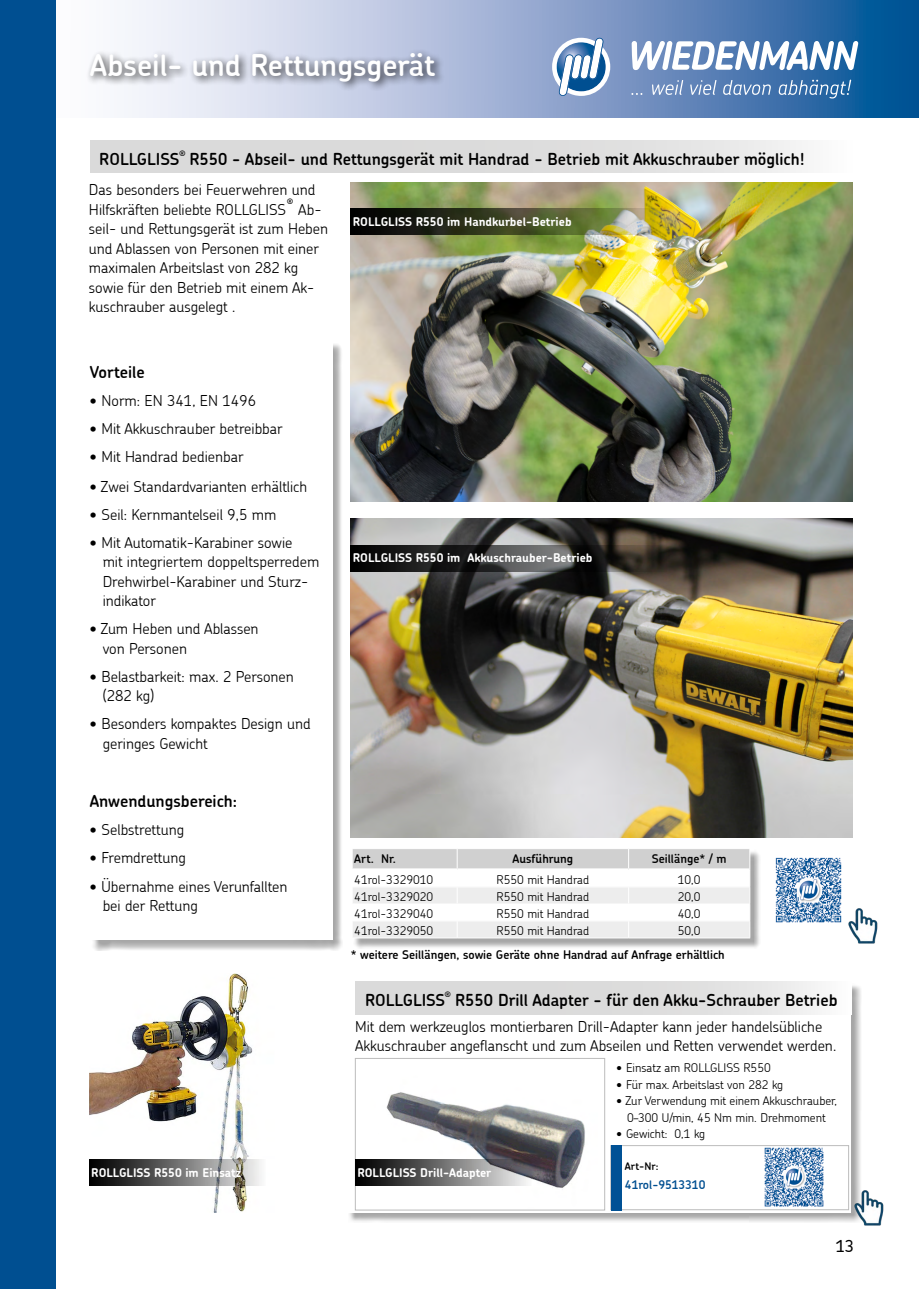
<style>
.page{position:relative;width:919px;height:1289px;background:#fff}
.page>*{position:absolute;margin:0;border:0;box-sizing:border-box;transform-origin:0 0}
.t1{font:600 30px "Chevin";color:#fff}
.t2{font:600 16.5px "Chevin";color:#000}
.t3{font:500 16.5px "Chevin";color:#000}
.t4{font:300 15px/19.5px "Chevin";color:#000}
.t5{font:300 12px/16.5px "Chevin";color:#000;text-align:center}
.t6{font:700 12px "Chevin";color:#fff}
.t7{font:600 12px "Chevin";color:#000}
.t8{font:600 12px "Chevin";color:#004f91}
.t9{font:600 10.5px "Chevin";color:#000}
.t10{font:600 7.5px "Chevin";color:#000}
</style>
<div class="page">
<svg style="left:55px;top:0;width:863px;height:117px;background:#93add0"></svg>
<svg style="left:631px;top:41px;width:227px;height:29px"></svg>
<svg style="left:690px;top:80px;width:26px;height:15px"></svg>
<svg style="left:652px;top:80px;width:31px;height:15px"></svg>
<svg style="left:723px;top:80px;width:47px;height:15px"></svg>
<svg style="left:778px;top:80px;width:73px;height:18px"></svg>
<svg style="left:631px;top:93px;width:11px;height:2px"></svg>
<svg style="left:552px;top:38px;width:58px;height:58px"></svg>
<div style="left:0;top:0;width:55px;height:1288px;background:#004f91"></div>
<img style="left:351px;top:518px;width:501px;height:319px">
<div style="left:348px;top:983px;width:513px;height:240px;background:#000;opacity:.35"></div>
<div style="left:346px;top:981px;width:504px;height:231px;background:#fff"></div>
<div style="left:90px;top:141px;width:762px;height:32px;background:linear-gradient(to right,#d3d3d3,#ededed)"></div>
<img style="left:366px;top:1092px;width:219px;height:96px">
<div style="left:355px;top:1058px;width:250px;height:152px;border:1px solid #bcbcbc"></div>
<div style="left:355px;top:981px;width:495px;height:33px;background:linear-gradient(to right,#d3d3d3,#ededed)"></div>
<div style="left:610px;top:1145px;width:238px;height:64px;border:1px solid #bcbcbc"></div>
<div style="left:610px;top:1145px;width:11px;height:65px;background:#005195"></div>
<div style="left:92px;top:343px;width:251px;height:607px;background:#000;opacity:.35"></div>
<div style="left:90px;top:341px;width:242px;height:599px;background:#fff"></div>
<svg style="left:355px;top:1159px;width:177px;height:26px;background:#636364"></svg>
<svg style="left:351px;top:545px;width:315px;height:26px;background:#2e2d2b"></svg>
<div style="left:353px;top:849px;width:407px;height:100px;background:#000;opacity:.35"></div>
<hr style="left:352px;top:937px;width:105px;height:1px;background:#fff">
<hr style="left:457px;top:937px;width:171px;height:1px;background:#fff">
<hr style="left:628px;top:937px;width:122px;height:1px;background:#fff">
<svg style="left:352px;top:849px;width:398px;height:88px"></svg>
<img style="left:89px;top:973px;width:172px;height:239px">
<svg style="left:89px;top:1159px;width:173px;height:26px;background:#6c6c6b"></svg>
<img style="left:351px;top:182px;width:501px;height:319px">
<svg style="left:351px;top:209px;width:315px;height:26px;background:#4c502c"></svg>
<div style="left:86px;top:48px;width:359px;height:44px;background:#000;opacity:.75"></div>
<img style="left:764px;top:1147px;width:60px;height:60px">
<img style="left:775px;top:857px;width:67px;height:66px">
<img style="left:854px;top:1190px;width:29px;height:35px">
<img style="left:848px;top:908px;width:29px;height:35px">
<h1 class="t1" style="left:90px;top:45px;width:347px">Abseil- und Rettungsgerät</h1>
<p class="t10" style="left:179px;top:148px;width:8px">®</p>
<p class="t2" style="left:99px;top:148px;width:706px">ROLLGLISS R550 - Abseil- und Rettungsgerät mit Handrad - Betrieb mit Akkuschrauber möglich!</p>
<p class="t4" style="left:89px;top:180px;width:241px">Das besonders bei Feuerwehren und Hilfskräften beliebte ROLLGLISS Ab&shy;seil- und Rettungsgerät ist zum Heben und Ablassen von Personen mit einer maximalen Arbeitslast von 282 kg sowie für den Betrieb mit einem Ak&shy;kuschrauber ausgelegt .</p>
<p class="t10" style="left:287px;top:196px;width:8px">®</p>
<p class="t2" style="left:90px;top:361px;width:56px">Vorteile</p>
<p class="t4" style="left:90px;top:390px;width:168px">• Norm: EN 341, EN 1496</p>
<p class="t4" style="left:90px;top:418px;width:194px">• Mit Akkuschrauber betreibbar</p>
<p class="t4" style="left:90px;top:446px;width:155px">• Mit Handrad bedienbar</p>
<p class="t4" style="left:90px;top:476px;width:219px">• Zwei Standardvarianten erhältlich</p>
<p class="t4" style="left:90px;top:504px;width:188px">• Seil: Kernmantelseil 9,5 mm</p>
<p class="t4" style="left:103px;top:532px;width:218px;text-indent:-13px">• Mit Automatik-Karabiner sowie<br>mit integriertem doppeltsperredem<br>Drehwirbel-Karabiner und Sturz&shy;indikator</p>
<p class="t4" style="left:103px;top:619px;width:157px;text-indent:-13px">• Zum Heben und Ablassen von Personen</p>
<p class="t4" style="left:103px;top:666px;width:193px;text-indent:-13px">• Belastbarkeit: max. 2 Personen (282 kg)</p>
<p class="t4" style="left:103px;top:714px;width:209px;text-indent:-13px">• Besonders kompaktes Design und geringes Gewicht</p>
<p class="t2" style="left:90px;top:790px;width:149px">Anwendungsbereich:</p>
<p class="t4" style="left:90px;top:820px;width:96px">• Selbstrettung</p>
<p class="t4" style="left:90px;top:848px;width:98px">• Fremdrettung</p>
<p class="t4" style="left:103px;top:876px;width:186px;text-indent:-13px">• Übernahme eines Verunfallten bei der Rettung</p>
<p class="t6" style="left:91px;top:1164px;width:151px">ROLLGLISS R550 im Einsatz</p>
<p class="t6" style="left:353px;top:214px;width:220px">ROLLGLISS R550 im Handkurbel-Betrieb</p>
<p class="t6" style="left:353px;top:550px;width:241px">ROLLGLISS R550 im Akkuschrauber-Betrieb</p>
<p class="t7" style="left:354px;top:850px;width:43px">Art. Nr.</p>
<p class="t7" style="left:512px;top:850px;width:62px">Ausführung</p>
<p class="t7" style="left:651px;top:850px;width:76px">Seillänge* / m</p>
<p class="t5" style="left:354px;top:871px;width:81px">41rol-3329010</p>
<p class="t5" style="left:496px;top:871px;width:94px">R550 mit Handrad</p>
<p class="t5" style="left:677px;top:871px;width:24px">10,0</p>
<p class="t5" style="left:354px;top:888px;width:81px">41rol-3329020</p>
<p class="t5" style="left:496px;top:888px;width:94px">R550 mit Handrad</p>
<p class="t5" style="left:677px;top:888px;width:24px">20,0</p>
<p class="t5" style="left:354px;top:905px;width:81px">41rol-3329040</p>
<p class="t5" style="left:496px;top:905px;width:94px">R550 mit Handrad</p>
<p class="t5" style="left:677px;top:905px;width:24px">40,0</p>
<p class="t5" style="left:354px;top:922px;width:81px">41rol-3329050</p>
<p class="t5" style="left:496px;top:922px;width:94px">R550 mit Handrad</p>
<p class="t5" style="left:677px;top:922px;width:24px">50,0</p>
<p class="t7" style="left:351px;top:946px;width:375px">* weitere Seillängen, sowie Geräte ohne Handrad auf Anfrage erhältlich</p>
<p class="t10" style="left:444px;top:989px;width:8px">®</p>
<p class="t2" style="left:365px;top:988px;width:474px">ROLLGLISS R550 Drill Adapter - für den Akku-Schrauber Betrieb</p>
<p class="t4" style="left:355px;top:1016px;width:482px">Mit dem werkzeuglos montierbaren Drill-Adapter kann jeder handelsübliche<br>Akkuschrauber angeflanscht und zum Abseilen und Retten verwendet werden.</p>
<p class="t6" style="left:357px;top:1164px;width:135px">ROLLGLISS Drill-Adapter</p>
<p class="t5" style="left:616px;top:1059px;width:156px">• Einsatz am ROLLGLISS R550</p>
<p class="t5" style="left:616px;top:1075px;width:168px">• Für max. Arbeitslast von 282 kg</p>
<p class="t5" style="left:616px;top:1092px;width:222px">• Zur Verwendung mit einem Akkuschrauber,<br>0–300 U/min, 45 Nm min. Drehmoment</p>
<p class="t5" style="left:616px;top:1125px;width:90px">• Gewicht: 0,1 kg</p>
<p class="t9" style="left:625px;top:1159px;width:35px">Art-Nr:</p>
<p class="t8" style="left:625px;top:1177px;width:82px">41rol-9513310</p>
<p class="t3" style="left:835px;top:1234px;width:20px">13</p>
</div>
